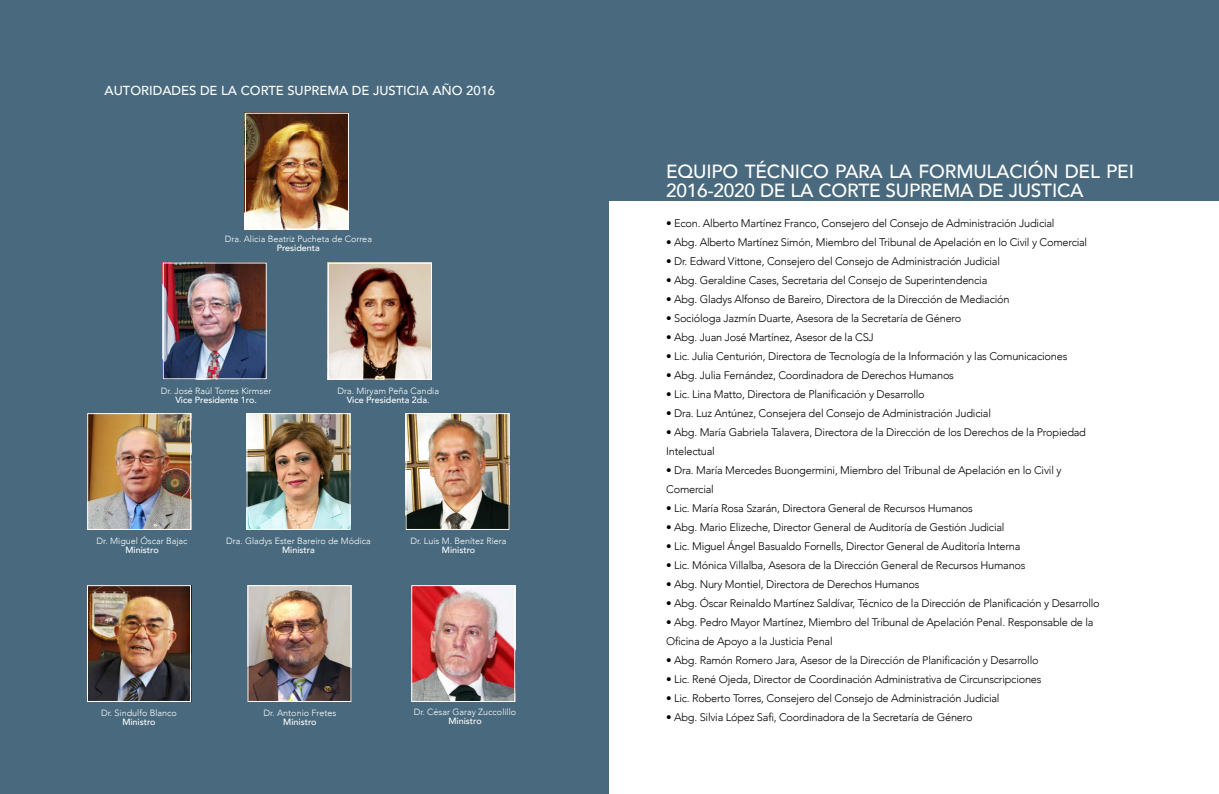
<style>
.page{position:relative;width:1219px;height:794px;background:#fff}
.page>*{position:absolute;margin:0;border:0;box-sizing:border-box;transform-origin:0 0}
.t1{font:500 19px/19px "Avenir";letter-spacing:-.01em;color:#fff}
.t2{font:500 13px "Avenir";color:#fff}
.t3{font:300 11px/19px "Avenir";letter-spacing:-.02em;color:#000}
.t4{font:300 9px "Avenir";color:#fff}
.t5{font:500 9px "Avenir";color:#fff}
</style>
<div class="page">
<div style="left:0;top:0;width:610px;height:794px;background:#496a7e"></div>
<div style="left:609px;top:0;width:610px;height:794px;background:#fff"></div>
<div style="left:609px;top:0;width:610px;height:201px;background:#496a7e"></div>
<img style="left:165px;top:264px;width:100px;height:113px">
<img style="left:247px;top:115px;width:100px;height:112px">
<img style="left:248px;top:415px;width:100px;height:113px">
<img style="left:89px;top:415px;width:100px;height:113px">
<img style="left:408px;top:415px;width:100px;height:113px">
<img style="left:89px;top:587px;width:100px;height:113px">
<img style="left:249px;top:587px;width:100px;height:113px">
<img style="left:413px;top:587px;width:100px;height:113px">
<img style="left:328px;top:262px;width:104px;height:115px">
<div style="left:245px;top:113px;width:104px;height:116px;border:1px solid #fff"></div>
<div style="left:163px;top:262px;width:104px;height:117px;border:1px solid #fff"></div>
<div style="left:328px;top:263px;width:104px;height:116px;border:1px solid #fff"></div>
<div style="left:87px;top:413px;width:104px;height:117px;border:1px solid #fff"></div>
<div style="left:246px;top:413px;width:104px;height:117px;border:1px solid #fff"></div>
<div style="left:406px;top:413px;width:104px;height:117px;border:1px solid #fff"></div>
<div style="left:411px;top:585px;width:104px;height:117px;border:1px solid #fff"></div>
<div style="left:247px;top:585px;width:104px;height:117px;border:1px solid #fff"></div>
<div style="left:87px;top:585px;width:104px;height:117px;border:1px solid #fff"></div>
<p class="t2" style="left:105px;top:79px;width:392px">AUTORIDADES DE LA CORTE SUPREMA DE JUSTICIA AÑO 2016</p>
<p class="t4" style="left:225px;top:233px;width:149px">Dra. Alicia Beatriz Pucheta de Correa</p>
<p class="t5" style="left:277px;top:240px;width:45px">Presidenta</p>
<p class="t4" style="left:161px;top:385px;width:112px">Dr. José Raúl Torres Kirmser</p>
<p class="t5" style="left:175px;top:392px;width:83px">Vice Presidente 1ro.</p>
<p class="t4" style="left:337px;top:385px;width:103px">Dra. Miryam Peña Candia</p>
<p class="t5" style="left:347px;top:392px;width:84px">Vice Presidenta 2da.</p>
<p class="t4" style="left:97px;top:536px;width:92px">Dr. Miguel Óscar Bajac</p>
<p class="t5" style="left:125px;top:542px;width:35px">Ministro</p>
<p class="t4" style="left:226px;top:536px;width:146px">Dra. Gladys Ester Bareiro de Módica</p>
<p class="t5" style="left:282px;top:542px;width:34px">Ministra</p>
<p class="t4" style="left:410px;top:536px;width:98px">Dr. Luis M. Benítez Riera</p>
<p class="t5" style="left:442px;top:542px;width:35px">Ministro</p>
<p class="t4" style="left:101px;top:708px;width:77px">Dr. Sindulfo Blanco</p>
<p class="t5" style="left:122px;top:714px;width:35px">Ministro</p>
<p class="t4" style="left:264px;top:708px;width:74px">Dr. Antonio Fretes</p>
<p class="t5" style="left:283px;top:714px;width:35px">Ministro</p>
<p class="t4" style="left:414px;top:706px;width:104px">Dr. César Garay Zuccolillo</p>
<p class="t5" style="left:448px;top:712px;width:35px">Ministro</p>
<h1 class="t1" style="left:666px;top:161px;width:469px">EQUIPO TÉCNICO PARA LA FORMULACIÓN DEL PEI<br>2016-2020 DE LA CORTE SUPREMA DE JUSTICA</h1>
<p class="t3" style="left:666px;top:213px;width:390px">• Econ. Alberto Martínez Franco, Consejero del Consejo de Administración Judicial</p>
<p class="t3" style="left:666px;top:232px;width:423px">• Abg. Alberto Martínez Simón, Miembro del Tribunal de Apelación en lo Civil y Comercial</p>
<p class="t3" style="left:666px;top:251px;width:335px">• Dr. Edward Vittone, Consejero del Consejo de Administración Judicial</p>
<p class="t3" style="left:666px;top:270px;width:323px">• Abg. Geraldine Cases, Secretaria del Consejo de Superintendencia</p>
<p class="t3" style="left:666px;top:289px;width:345px">• Abg. Gladys Alfonso de Bareiro, Directora de la Dirección de Mediación</p>
<p class="t3" style="left:666px;top:308px;width:297px">• Socióloga Jazmín Duarte, Asesora de la Secretaría de Género</p>
<p class="t3" style="left:666px;top:327px;width:209px">• Abg. Juan José Martínez, Asesor de la CSJ</p>
<p class="t3" style="left:666px;top:346px;width:403px">• Lic. Julia Centurión, Directora de Tecnología de la Información y las Comunicaciones</p>
<p class="t3" style="left:666px;top:365px;width:289px">• Abg. Julia Fernández, Coordinadora de Derechos Humanos</p>
<p class="t3" style="left:666px;top:384px;width:260px">• Lic. Lina Matto, Directora de Planificación y Desarrollo</p>
<p class="t3" style="left:666px;top:403px;width:326px">• Dra. Luz Antúnez, Consejera del Consejo de Administración Judicial</p>
<p class="t3" style="left:666px;top:422px;width:421px">• Abg. María Gabriela Talavera, Directora de la Dirección de los Derechos de la Propiedad<br>Intelectual</p>
<p class="t3" style="left:666px;top:460px;width:397px">• Dra. María Mercedes Buongermini, Miembro del Tribunal de Apelación en lo Civil y<br>Comercial</p>
<p class="t3" style="left:666px;top:498px;width:308px">• Lic. María Rosa Szarán, Directora General de Recursos Humanos</p>
<p class="t3" style="left:666px;top:517px;width:340px">• Abg. Mario Elizeche, Director General de Auditoría de Gestión Judicial</p>
<p class="t3" style="left:666px;top:536px;width:356px">• Lic. Miguel Ángel Basualdo Fornells, Director General de Auditoría Interna</p>
<p class="t3" style="left:666px;top:555px;width:361px">• Lic. Mónica Villalba, Asesora de la Dirección General de Recursos Humanos</p>
<p class="t3" style="left:666px;top:574px;width:255px">• Abg. Nury Montiel, Directora de Derechos Humanos</p>
<p class="t3" style="left:666px;top:593px;width:435px">• Abg. Óscar Reinaldo Martínez Saldívar, Técnico de la Dirección de Planificación y Desarrollo</p>
<p class="t3" style="left:666px;top:612px;width:429px">• Abg. Pedro Mayor Martínez, Miembro del Tribunal de Apelación Penal. Responsable de la<br>Oficina de Apoyo a la Justicia Penal</p>
<p class="t3" style="left:666px;top:650px;width:374px">• Abg. Ramón Romero Jara, Asesor de la Dirección de Planificación y Desarrollo</p>
<p class="t3" style="left:666px;top:669px;width:377px">• Lic. René Ojeda, Director de Coordinación Administrativa de Circunscripciones</p>
<p class="t3" style="left:666px;top:688px;width:335px">• Lic. Roberto Torres, Consejero del Consejo de Administración Judicial</p>
<p class="t3" style="left:666px;top:707px;width:308px">• Abg. Silvia López Safi, Coordinadora de la Secretaría de Género</p>
</div>
